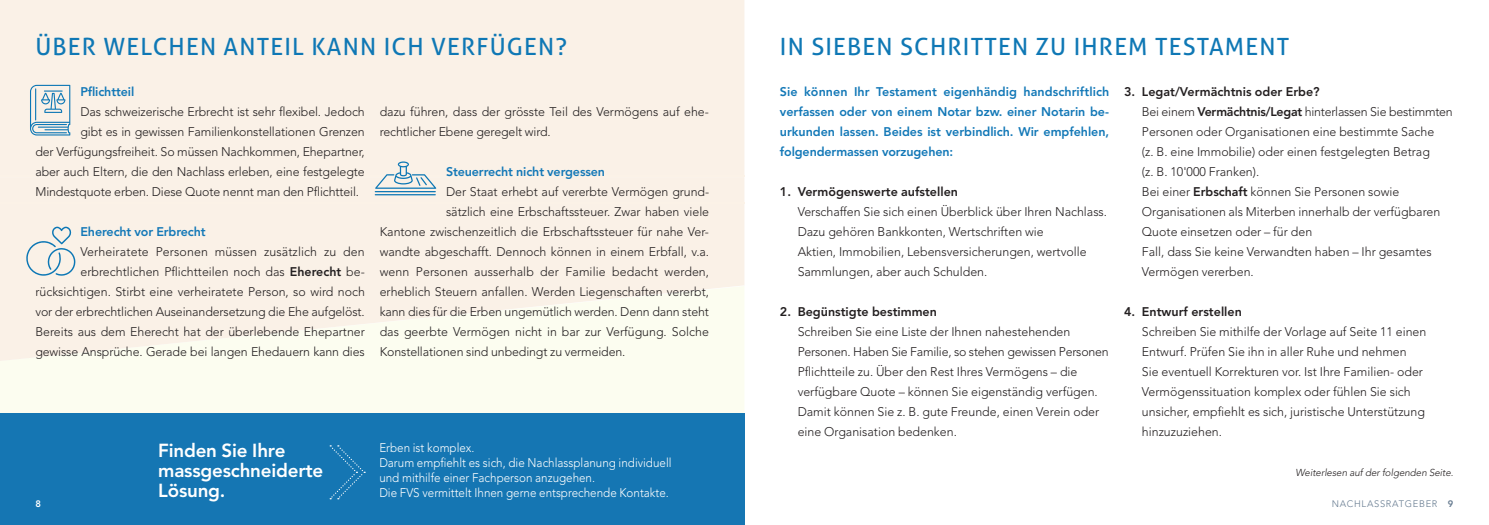
<style>
.page{position:relative;width:1489px;height:525px;background:#fff}
.page>*{position:absolute;margin:0;border:0;box-sizing:border-box;transform-origin:0 0}
.t1{font:23.75px "Aller";letter-spacing:.05em;color:#0f78b5}
.t2{font:800 18.75px/20px "Avenir LT";letter-spacing:-.01em;color:#fff}
.t3{font:300 12.5px/20px "Avenir LT";color:#231f20}
.t4{font:800 12.5px/20px "Avenir LT";letter-spacing:-.01em;color:#1378b7;text-align:justify}
.t5{font:300 12.5px/15px "Avenir LT";color:#fff;scale:.93 1}
.t6{font:800 12.5px "Avenir LT";color:#231f20}
.t7{font:italic 300 10px "Avenir LT";letter-spacing:-.005em;color:#231f20}
.t8{font:300 9.38px "Avenir LT";letter-spacing:.075em;color:#667b90}
.t9{font:800 9.38px "Avenir LT";color:#fff}
.s1{font-weight:800}
</style>
<div class="page">
<div style="left:0;top:361px;width:744px;height:52px;background:#fcfdf0"></div>
<svg style="left:0;top:0;width:744px;height:361px;background:#faf2e7"></svg>
<hr style="left:0;top:175px;width:744px;height:2px;background:#fbf2e7">
<hr style="left:0;top:202px;width:744px;height:1px;background:#fbf2e7">
<svg style="left:0;top:356px;width:43px;height:5px"></svg>
<div style="left:0;top:413px;width:744px;height:111px;background:#1576b3"></div>
<svg style="left:329px;top:445px;width:36px;height:54px"></svg>
<hr style="left:375px;top:194px;width:61px;height:1px;background:#0c77b5">
<hr style="left:375px;top:191px;width:61px;height:1px;background:#0c77b5">
<svg style="left:375px;top:161px;width:61px;height:28px;background:#d1dcde"></svg>
<svg style="left:26px;top:226px;width:49px;height:49px;background:#d9e0e0"></svg>
<svg style="left:30px;top:85px;width:40px;height:50px;background:#b8cfd9"></svg>
<h1 class="t1" style="left:35px;top:32px;width:533px">ÜBER WELCHEN ANTEIL KANN ICH VERFÜGEN?</h1>
<p class="t4" style="left:80px;top:81px;width:55px">Pflichtteil</p>
<p class="t3" style="left:80px;top:101px;width:286px">Das schweizerische Erbrecht ist sehr flexibel. Jedoch</p>
<p class="t3" style="left:80px;top:121px;width:286px">gibt es in gewissen Familienkonstellationen Grenzen</p>
<p class="t3" style="left:35px;top:141px;width:331px">der Verfügungsfreiheit. So müssen Nachkommen, Ehepartner,</p>
<p class="t3" style="left:35px;top:161px;width:331px">aber auch Eltern, die den Nachlass erleben, eine festgelegte</p>
<p class="t3" style="left:35px;top:181px;width:325px">Mindestquote erben. Diese Quote nennt man den Pflichtteil.</p>
<p class="t4" style="left:80px;top:221px;width:127px">Eherecht vor Erbrecht</p>
<p class="t3" style="left:35px;top:241px;width:331px;text-align:right">Verheiratete Personen müssen zusätzlich zu den erbrechtlichen Pflichtteilen noch das <span class="s1">Eherecht</span> be&shy;rücksichtigen. Stirbt eine verheiratete Person, so wird noch vor der erbrechtlichen Auseinandersetzung die Ehe aufgelöst.<br>Bereits aus dem Eherecht hat der überlebende Ehepartner gewisse Ansprüche. Gerade bei langen Ehedauern kann dies</p>
<p class="t3" style="left:380px;top:101px;width:330px">dazu führen, dass der grösste Teil des Vermögens auf ehe&shy;rechtlicher Ebene geregelt wird.</p>
<p class="t4" style="left:446px;top:161px;width:160px">Steuerrecht nicht vergessen</p>
<p class="t3" style="left:446px;top:181px;width:265px">Der Staat erhebt auf vererbte Vermögen grund-</p>
<p class="t3" style="left:446px;top:201px;width:264px">sätzlich eine Erbschaftssteuer. Zwar haben viele</p>
<p class="t3" style="left:380px;top:221px;width:331px">Kantone zwischenzeitlich die Erbschaftssteuer für nahe Ver-</p>
<p class="t3" style="left:380px;top:241px;width:331px">wandte abgeschafft. Dennoch können in einem Erbfall, v.a.</p>
<p class="t3" style="left:380px;top:261px;width:331px">wenn Personen ausserhalb der Familie bedacht werden,</p>
<p class="t3" style="left:380px;top:281px;width:331px">erheblich Steuern anfallen. Werden Liegenschaften vererbt,</p>
<p class="t3" style="left:380px;top:301px;width:331px">kann dies für die Erben ungemütlich werden. Denn dann steht</p>
<p class="t3" style="left:380px;top:321px;width:330px">das geerbte Vermögen nicht in bar zur Verfügung. Solche</p>
<p class="t3" style="left:380px;top:341px;width:247px">Konstellationen sind unbedingt zu vermeiden.</p>
<p class="t9" style="left:35px;top:498px;width:7px">8</p>
<h2 class="t2" style="left:158px;top:440px;width:167px">Finden Sie Ihre massgeschneiderte<br>Lösung.</h2>
<p class="t5" style="left:379px;top:439px;width:316px">Erben ist komplex.<br>Darum empfiehlt es sich, die Nachlassplanung individuell und mithilfe einer Fachperson anzugehen.<br>Die FVS vermittelt Ihnen gerne entsprechende Kontakte.</p>
<h1 class="t1" style="left:780px;top:32px;width:511px">IN SIEBEN SCHRITTEN ZU IHREM TESTAMENT</h1>
<p class="t4" style="left:780px;top:81px;width:331px">Sie können Ihr Testament eigenhändig handschriftlich verfassen oder von einem Notar bzw. einer Notarin be&shy;urkunden lassen. Beides ist verbindlich. Wir empfehlen, folgendermassen vorzugehen:</p>
<p class="t6" style="left:780px;top:184px;width:179px">1. Vermögenswerte aufstellen</p>
<p class="t3" style="left:797px;top:201px;width:311px">Verschaffen Sie sich einen Überblick über Ihren Nachlass.<br>Dazu gehören Bankkonten, Wertschriften wie<br>Aktien, Immobilien, Lebensversicherungen, wertvolle Sammlungen, aber auch Schulden.</p>
<p class="t6" style="left:780px;top:304px;width:158px">2. Begünstigte bestimmen</p>
<p class="t3" style="left:797px;top:321px;width:312px">Schreiben Sie eine Liste der Ihnen nahestehenden Personen. Haben Sie Familie, so stehen gewissen Personen Pflichtteile zu. Über den Rest Ihres Vermögens – die verfügbare Quote – können Sie eigenständig verfügen.<br>Damit können Sie z. B. gute Freunde, einen Verein oder eine Organisation bedenken.</p>
<p class="t3" style="left:1141px;top:81px;width:312px;text-indent:-18px"><span class="s1">3. Legat/Vermächtnis oder Erbe?<br></span>Bei einem <span class="s1">Vermächtnis/Legat</span> hinterlassen Sie bestimmten Personen oder Organisationen eine bestimmte Sache<br>(z. B. eine Immobilie) oder einen festgelegten Betrag<br>(z. B. 10'000 Franken).<br>Bei einer <span class="s1">Erbschaft</span> können Sie Personen sowie Organisationen als Miterben innerhalb der verfügbaren Quote einsetzen oder – für den<br>Fall, dass Sie keine Verwandten haben – Ihr gesamtes Vermögen vererben.</p>
<p class="t6" style="left:1124px;top:304px;width:119px">4. Entwurf erstellen</p>
<p class="t3" style="left:1141px;top:321px;width:286px">Schreiben Sie mithilfe der Vorlage auf Seite 11 einen Entwurf. Prüfen Sie ihn in aller Ruhe und nehmen Sie eventuell Korrekturen vor. Ist Ihre Familien- oder Vermögenssituation komplex oder fühlen Sie sich unsicher, empfiehlt es sich, juristische Unterstützung hinzuzuziehen.</p>
<p class="t7" style="left:1295px;top:466px;width:159px">Weiterlesen auf der folgenden Seite.</p>
<p class="t8" style="left:1331px;top:498px;width:123px">NACHLASSRATGEBER <span class="s1">9</span></p>
</div>
